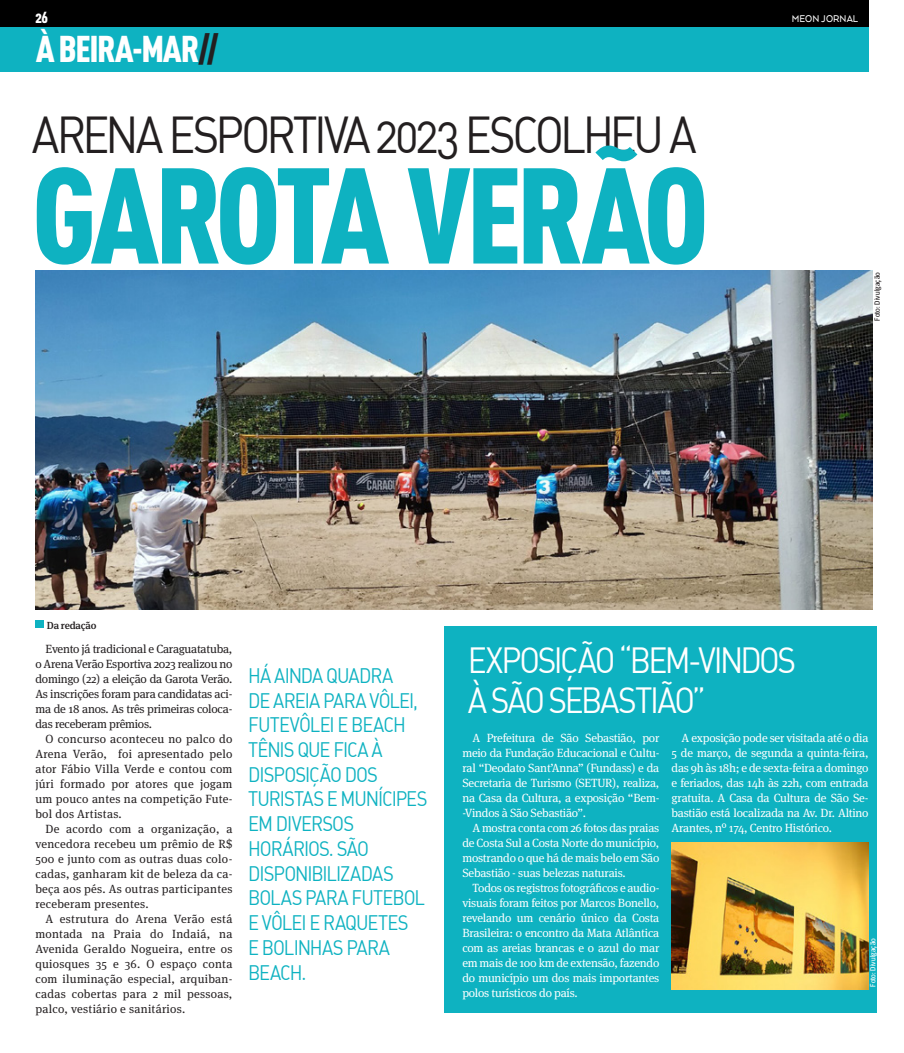
<style>
.page{position:relative;width:904px;height:1053px;background:#fff}
.page>*{position:absolute;margin:0;border:0;box-sizing:border-box;transform-origin:0 0}
.t1{font:133.75px "DIN Cond Black Alternate";letter-spacing:-.04em;color:#0eb2c1}
.t2{font:50.75px "DIN Alternate";letter-spacing:-.075em;color:#231f20;scale:.89 1}
.t3{font:36.75px "DIN Cond Black Alternate";letter-spacing:-.035em;color:#fff}
.t4{font:35.62px "DIN Alternate";letter-spacing:-.07em;color:#fff;scale:.89 1}
.t5{font:20.62px/24.8px "DIN Alternate";letter-spacing:-.05em;color:#0eb2c1;scale:.89 1}
.t6{font:15.75px "DIN Cond Black Alternate";color:#fff}
.t7{font:11.88px/15px "Meta Serif OT";letter-spacing:-.02em;color:#fff;text-align:justify}
.t8{font:11.88px/15px "Meta Serif OT";letter-spacing:.02em;color:#231f20;text-align:justify}
.t9{font:500 11.25px "Arquitecta";letter-spacing:.01em;color:#fff;scale:.89 1}
.t10{font:500 10.25px "Meta Serif OT";letter-spacing:-.02em;color:#231f20}
.t11{font:7.5px "Meta Headline OT";letter-spacing:.02em;color:#231f20}
.t12{font:7.5px "Meta Headline OT";letter-spacing:.02em;color:#fff}
.s1{color:#231f20}
</style>
<div class="page">
<div style="left:444px;top:626px;width:433px;height:386px;background:#0eb2c1"></div>
<img style="left:35px;top:271px;width:837px;height:338px">
<div style="left:0;top:0;width:868px;height:71px;background:#0eb2c1"></div>
<div style="left:35px;top:620px;width:9px;height:8px;background:#0eb2c1"></div>
<img style="left:671px;top:842px;width:197px;height:147px">
<div style="left:0;top:0;width:868px;height:27px;background:#000"></div>
<h3 class="t6" style="left:35px;top:8px;width:14px">26</h3>
<p class="t9" style="left:792px;top:12px;width:76px">MEON JORNAL</p>
<p class="t3" style="left:36px;top:26px;width:184px">À BEIRA-MAR<span class="s1">//</span></p>
<p class="t2" style="left:32px;top:103px;width:748px">ARENA ESPORTIVA 2023 ESCOLHEU A</p>
<p class="t1" style="left:32px;top:132px;width:678px">GAROTA VERÃO</p>
<p class="t10" style="left:47px;top:618px;width:51px">Da redação</p>
<p class="t11" style="left:872px;top:321px;width:50px;rotate:-90deg">Foto: Divulgação</p>
<p class="t8" style="left:35px;top:641px;width:198px;text-indent:10px">Evento já tradicional e Caraguatatuba, o Arena Verão Esportiva 2023 realizou no domingo (22) a eleição da Garota Verão.<br>As inscrições foram para candidatas aci&shy;ma de 18 anos. As três primeiras coloca&shy;das receberam prêmios.</p>
<p class="t8" style="left:35px;top:731px;width:198px;text-indent:10px">O concurso aconteceu no palco do Arena Verão, foi apresentado pelo ator Fábio Villa Verde e contou com júri formado por atores que jogam um pouco antes na competição Fute&shy;bol dos Artistas.</p>
<p class="t8" style="left:35px;top:821px;width:198px;text-indent:10px">De acordo com a organização, a vencedora recebeu um prêmio de R$ 500 e junto com as outras duas colo&shy;cadas, ganharam kit de beleza da ca&shy;beça aos pés. As outras participantes receberam presentes.</p>
<p class="t8" style="left:35px;top:911px;width:198px;text-indent:10px">A estrutura do Arena Verão está montada na Praia do Indaiá, na Avenida Geraldo Nogueira, entre os quiosques 35 e 36. O espaço conta com iluminação especial, arquiban&shy;cadas cobertas para 2 mil pessoas, palco, vestiário e sanitários.</p>
<p class="t5" style="left:248px;top:662px;width:203px">HÁ AINDA QUADRA<br>DE AREIA PARA VÔLEI,<br>FUTEVÔLEI E BEACH<br>TÊNIS QUE FICA À<br>DISPOSIÇÃO DOS<br>TURISTAS E MUNÍCIPES<br>EM DIVERSOS<br>HORÁRIOS. SÃO<br>DISPONIBILIZADAS<br>BOLAS PARA FUTEBOL<br>E VÔLEI E RAQUETES<br>E BOLINHAS PARA<br>BEACH.</p>
<p class="t4" style="left:468px;top:637px;width:370px">EXPOSIÇÃO “BEM-VINDOS</p>
<p class="t4" style="left:468px;top:678px;width:269px">À SÃO SEBASTIÃO”</p>
<p class="t7" style="left:462px;top:729px;width:198px;text-indent:10px">A Prefeitura de São Sebastião, por meio da Fundação Educacional e Cultu&shy;ral “Deodato Sant’Anna” (Fundass) e da Secretaria de Turismo (SETUR), realiza, na Casa da Cultura, a exposição “Bem--Vindos à São Sebastião”.</p>
<p class="t7" style="left:462px;top:819px;width:198px;text-indent:10px">A mostra conta com 26 fotos das praias de Costa Sul a Costa Norte do município, mostrando o que há de mais belo em São Sebastião - suas belezas naturais.</p>
<p class="t7" style="left:462px;top:879px;width:198px;text-indent:10px">Todos os registros fotográficos e audio&shy;visuais foram feitos por Marcos Bonello, revelando um cenário único da Costa Brasileira: o encontro da Mata Atlântica com as areias brancas e o azul do mar em mais de 100 km de extensão, fazendo do município um dos mais importantes polos turísticos do país.</p>
<p class="t7" style="left:671px;top:729px;width:198px;text-indent:10px">A exposição pode ser visitada até o dia 5 de março, de segunda a quinta-feira, das 9h às 18h; e de sexta-feira a domingo e feriados, das 14h às 22h, com entrada gratuita. A Casa da Cultura de São Se&shy;bastião está localizada na Av. Dr. Altino Arantes, nº 174, Centro Histórico.</p>
<p class="t12" style="left:868px;top:986px;width:50px;rotate:-90deg">Foto: Divulgação</p>
</div>
